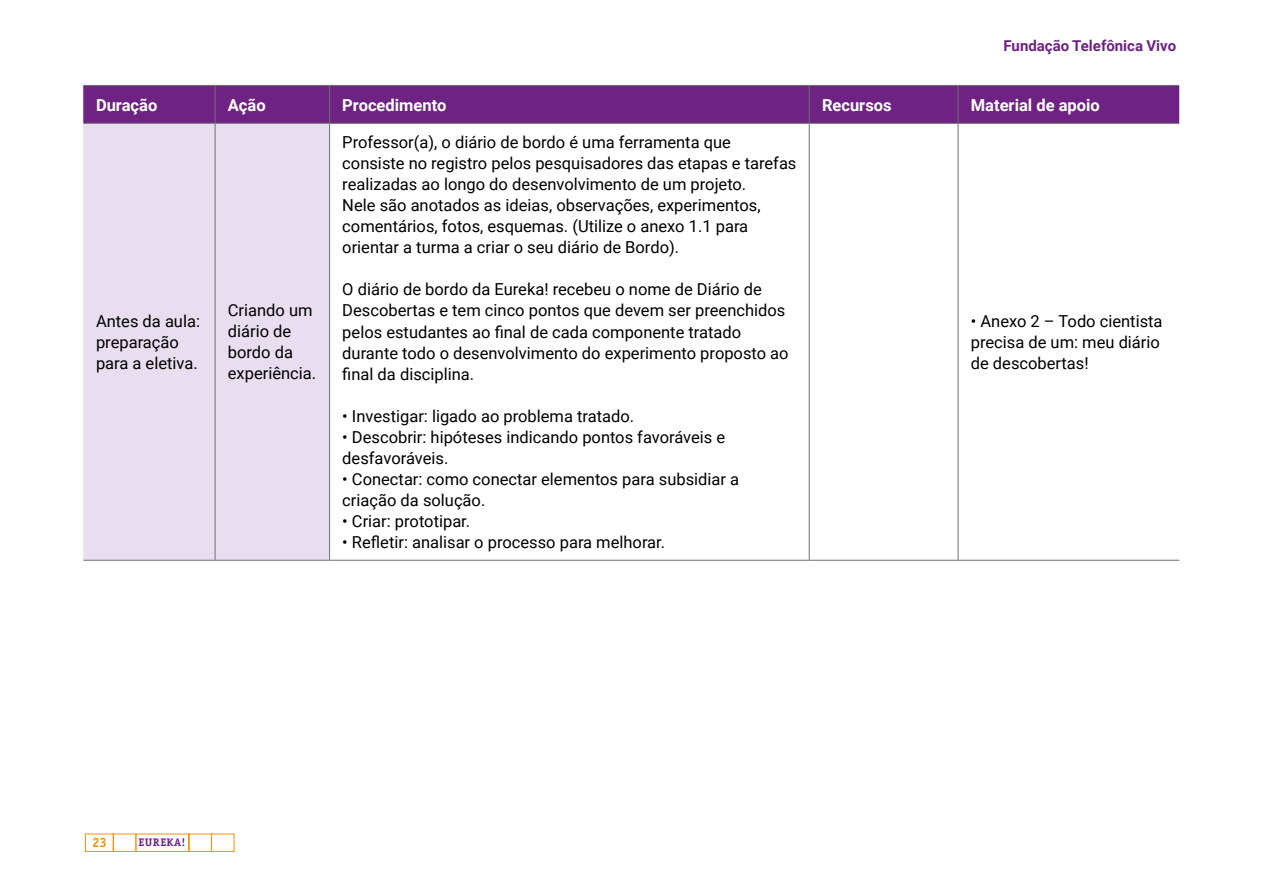
<style>
.page{position:relative;width:1263px;height:893px;background:#fff}
.page>*{position:absolute;margin:0;border:0;box-sizing:border-box;transform-origin:0 0}
.t1{font:16.5px/21px "Roboto";color:#000}
.t2{font:700 16.5px "Roboto";color:#fff}
.t3{font:700 15px "Roboto";color:#6e2383}
.t4{font:700 13.5px "Officina Serif Std";color:#f39209}
.t5{font:700 10.95px "Officina Serif Std";letter-spacing:.035em;color:#6e2482}
</style>
<div class="page">
<svg style="left:85px;top:833px;width:150px;height:19px"></svg>
<div style="left:83px;top:86px;width:1096px;height:37px;background:#6e2383"></div>
<div style="left:83px;top:124px;width:246px;height:436px;background:#e8deef"></div>
<hr style="left:83px;top:85px;width:132px;height:1px;background:#706f6f">
<hr style="left:215px;top:85px;width:115px;height:1px;background:#706f6f">
<hr style="left:215px;top:86px;width:1px;height:37px;background:#706f6f">
<hr style="left:330px;top:85px;width:479px;height:1px;background:#706f6f">
<hr style="left:329px;top:86px;width:1px;height:37px;background:#706f6f">
<hr style="left:809px;top:85px;width:149px;height:1px;background:#706f6f">
<hr style="left:809px;top:86px;width:1px;height:37px;background:#706f6f">
<hr style="left:958px;top:85px;width:221px;height:1px;background:#706f6f">
<hr style="left:958px;top:86px;width:1px;height:37px;background:#706f6f">
<hr style="left:83px;top:123px;width:132px;height:1px;background:#706f6f">
<hr style="left:215px;top:123px;width:115px;height:1px;background:#706f6f">
<hr style="left:215px;top:124px;width:1px;height:436px;background:#706f6f">
<hr style="left:330px;top:123px;width:479px;height:1px;background:#706f6f">
<hr style="left:329px;top:124px;width:1px;height:436px;background:#706f6f">
<hr style="left:809px;top:123px;width:149px;height:1px;background:#706f6f">
<hr style="left:809px;top:124px;width:1px;height:436px;background:#706f6f">
<hr style="left:958px;top:123px;width:221px;height:1px;background:#706f6f">
<hr style="left:958px;top:124px;width:1px;height:436px;background:#706f6f">
<hr style="left:83px;top:560px;width:132px;height:1px;background:#706f6f">
<hr style="left:215px;top:560px;width:115px;height:1px;background:#706f6f">
<hr style="left:330px;top:560px;width:479px;height:1px;background:#706f6f">
<hr style="left:809px;top:560px;width:149px;height:1px;background:#706f6f">
<hr style="left:958px;top:560px;width:221px;height:1px;background:#706f6f">
<p class="t3" style="left:1003px;top:35px;width:174px">Fundação Telefônica Vivo</p>
<p class="t2" style="left:96px;top:93px;width:63px">Duração</p>
<p class="t2" style="left:228px;top:93px;width:39px">Ação</p>
<p class="t2" style="left:342px;top:93px;width:105px">Procedimento</p>
<p class="t2" style="left:822px;top:93px;width:71px">Recursos</p>
<p class="t2" style="left:971px;top:93px;width:130px">Material de apoio</p>
<p class="t1" style="left:96px;top:310px;width:106px">Antes da aula: preparação para a eletiva.</p>
<p class="t1" style="left:228px;top:299px;width:90px">Criando um diário de bordo da experiência.</p>
<p class="t1" style="left:342px;top:131px;width:456px">Professor(a), o diário de bordo é uma ferramenta que consiste no registro pelos pesquisadores das etapas e tarefas realizadas ao longo do desenvolvimento de um projeto.<br>Nele são anotados as ideias, observações, experimentos, comentários, fotos, esquemas. (Utilize o anexo 1.1 para orientar a turma a criar o seu diário de Bordo).</p>
<p class="t1" style="left:342px;top:278px;width:448px">O diário de bordo da Eureka! recebeu o nome de Diário de Descobertas e tem cinco pontos que devem ser preenchidos pelos estudantes ao final de cada componente tratado durante todo o desenvolvimento do experimento proposto ao final da disciplina.</p>
<p class="t1" style="left:342px;top:404px;width:293px">• Investigar: ligado ao problema tratado.</p>
<p class="t1" style="left:342px;top:426px;width:384px">• Descobrir: hipóteses indicando pontos favoráveis e desfavoráveis.</p>
<p class="t1" style="left:342px;top:468px;width:398px">• Conectar: como conectar elementos para subsidiar a criação da solução.</p>
<p class="t1" style="left:342px;top:510px;width:129px">• Criar: prototipar.</p>
<p class="t1" style="left:342px;top:531px;width:324px">• Refletir: analisar o processo para melhorar.</p>
<p class="t4" style="left:92px;top:834px;width:16px">23</p>
<p class="t5" style="left:139px;top:836px;width:48px">EUREKA!</p>
<p class="t1" style="left:971px;top:310px;width:193px">• Anexo 2 – Todo cientista precisa de um: meu diário de descobertas!</p>
</div>
